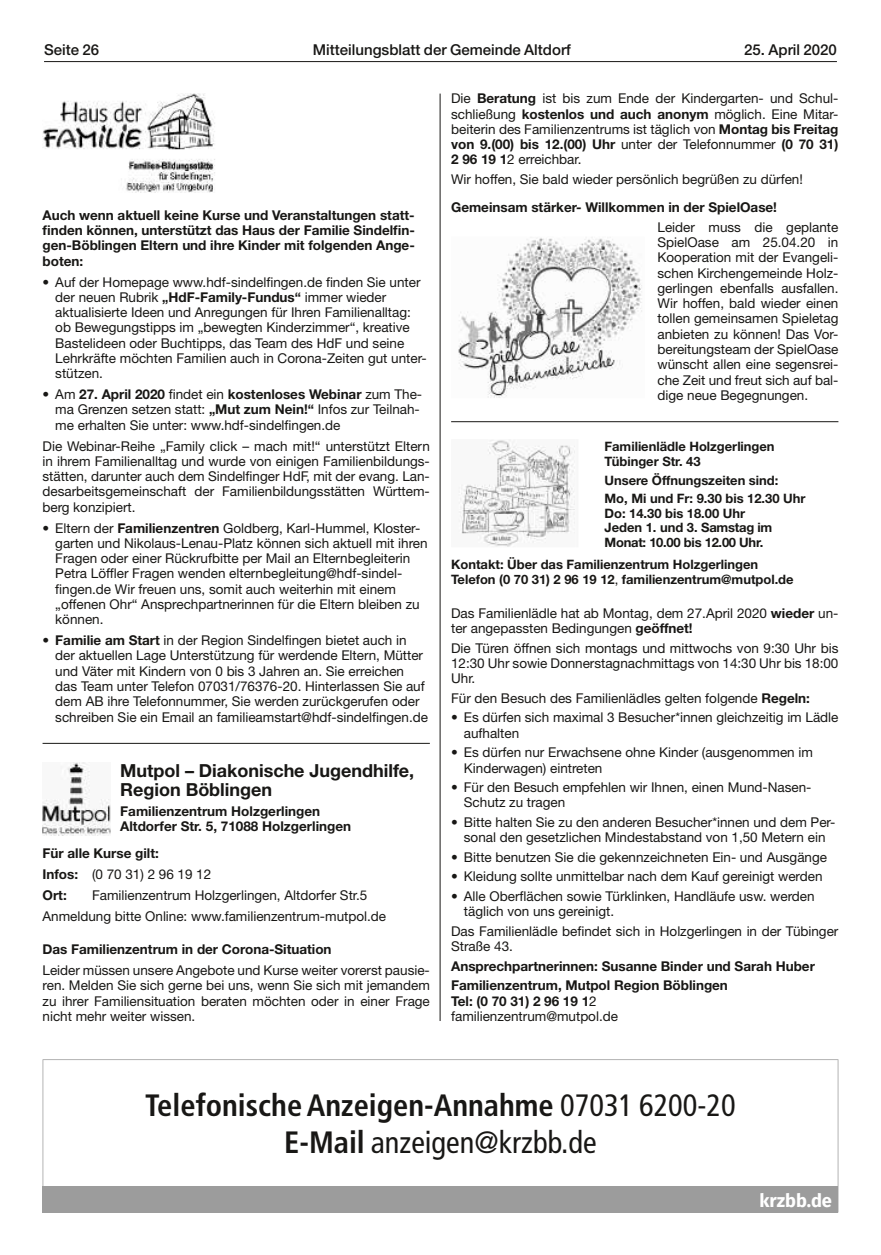
<style>
.page{position:relative;width:881px;height:1255px;background:#fff}
.page>*{position:absolute;margin:0;border:0;box-sizing:border-box;transform-origin:0 0}
.t1{font:700 condensed 30.9px/37px "Frutiger LT Pro";color:#181715;text-align:center}
.t2{font:700 18.45px "Fira Sans";color:#fff}
.t3{font:700 18px/19.5px "Helvetica Neue";color:#181715}
.t4{font:500 15px "Helvetica Neue LT Std";color:#181715}
.t5{font:13.5px/15.3px "Helvetica Neue LT Std";color:#181715}
.t6{font:700 13.5px/15.3px "Helvetica Neue LT Std";color:#181715}
.t7{font:700 13.5px/15.3px "Helvetica Neue";color:#181715}
.t8{font:700 12.9px/14.5px "Helvetica Neue LT Std";color:#181715}
.t9{font:700 12.9px/14.5px "Helvetica Neue LT Std";letter-spacing:-.02em;color:#181715}
.s1{font-weight:700}
.s2{font-weight:400}
</style>
<div class="page">
<hr style="left:44px;top:61px;width:792px;height:1px;background:#181715">
<hr style="left:439px;top:94px;width:1px;height:926px;background:#181715">
<hr style="left:43px;top:743px;width:386px;height:1px;background:#181715">
<img style="left:43px;top:93px;width:172px;height:99px">
<img style="left:43px;top:762px;width:68px;height:73px">
<hr style="left:451px;top:421px;width:387px;height:1px;background:#181715">
<img style="left:459px;top:439px;width:116px;height:108px">
<img style="left:458px;top:237px;width:184px;height:161px">
<svg style="left:43px;top:1059px;width:795px;height:153px"></svg>
<p class="t4" style="left:44px;top:44px;width:57px">Seite 26</p>
<p class="t4" style="left:313px;top:44px;width:259px">Mitteilungsblatt der Gemeinde Altdorf</p>
<p class="t4" style="left:744px;top:44px;width:94px">25. April 2020</p>
<p class="t6" style="left:43px;top:209px;width:374px;text-align:justify">Auch wenn aktuell keine Kurse und Veranstaltungen statt&shy;fnden können, unterstützt das Haus der Familie Sindelfn&shy;gen-Böblingen Eltern und ihre Kinder mit folgenden Ange&shy;boten:</p>
<p class="t5" style="left:55px;top:275px;width:373px;text-indent:-13px">• Auf der Homepage www.hdf-sindelfngen.de fnden Sie unter der neuen Rubrik <span class="s1">„HdF-Family-Fundus“</span> immer wieder aktualisierte Ideen und Anregungen für Ihren Familienalltag: ob Bewegungstipps im „bewegten Kinderzimmer“, kreative Bastelideen oder Buchtipps, das Team des HdF und seine Lehrkräfte möchten Familien auch in Corona-Zeiten gut unter&shy;stützen.</p>
<p class="t5" style="left:55px;top:388px;width:368px;text-indent:-13px">• Am <span class="s1">27. April 2020</span> fndet ein <span class="s1">kostenloses Webinar</span> zum The&shy;ma Grenzen setzen statt: <span class="s1">„Mut zum Nein!“</span> Infos zur Teilnah&shy;me erhalten Sie unter: www.hdf-sindelfngen.de</p>
<p class="t5" style="left:43px;top:439px;width:388px;text-align:justify">Die Webinar-Reihe „Family click – mach mit!“ unterstützt Eltern in ihrem Familienalltag und wurde von einigen Familienbildungs&shy;stätten, darunter auch dem Sindelfnger HdF, mit der evang. Lan&shy;desarbeitsgemeinschaft der Familienbildungsstätten Württem&shy;berg konzipiert.</p>
<p class="t5" style="left:55px;top:521px;width:373px;text-indent:-13px">• Eltern der <span class="s1">Familienzentren</span> Goldberg, Karl-Hummel, Kloster&shy;garten und Nikolaus-Lenau-Platz können sich aktuell mit ihren Fragen oder einer Rückrufbitte per Mail an Elternbegleiterin Petra Löffer Fragen wenden elternbegleitung@hdf-sindel&shy;fngen.de Wir freuen uns, somit auch weiterhin mit einem „offenen Ohr“ Ansprechpartnerinnen für die Eltern bleiben zu können.</p>
<p class="t5" style="left:55px;top:634px;width:374px;text-indent:-13px"><span class="s1">• Familie am Start</span> in der Region Sindelfngen bietet auch in der aktuellen Lage Unterstützung für werdende Eltern, Mütter und Väter mit Kindern von 0 bis 3 Jahren an. Sie erreichen das Team unter Telefon 07031/76376-20. Hinterlassen Sie auf dem AB ihre Telefonnummer, Sie werden zurückgerufen oder schreiben Sie ein Email an familieamstart@hdf-sindelfngen.de</p>
<h3 class="t3" style="left:120px;top:762px;width:295px">Mutpol – Diakonische Jugendhilfe,<br>Region Böblingen</h3>
<p class="t7" style="left:120px;top:804px;width:232px">Familienzentrum Holzgerlingen<br>Altdorfer Str. 5, 71088 Holzgerlingen</p>
<p class="t6" style="left:43px;top:844px;width:170px;line-height:20.7px">Für alle Kurse gilt:<br>Infos: <span class="s2">(0 70 31) 2 96 19 12<br></span>Ort:</p>
<p class="t5" style="left:43px;top:886px;width:345px;line-height:20.7px;text-indent:50px">Familienzentrum Holzgerlingen, Altdorfer Str.5<br>Anmeldung bitte Online: www.familienzentrum-mutpol.de</p>
<p class="t6" style="left:43px;top:943px;width:290px">Das Familienzentrum in der Corona-Situation</p>
<p class="t5" style="left:43px;top:963px;width:388px;text-align:justify">Leider müssen unsere Angebote und Kurse weiter vorerst pausie&shy;ren. Melden Sie sich gerne bei uns, wenn Sie sich mit jemandem zu ihrer Familiensituation beraten möchten oder in einer Frage nicht mehr weiter wissen.</p>
<p class="t5" style="left:451px;top:92px;width:388px;text-align:justify">Die <span class="s1">Beratung</span> ist bis zum Ende der Kindergarten- und Schul&shy;schließung <span class="s1">kostenlos und auch anonym</span> möglich. Eine Mitar&shy;beiterin des Familienzentrums ist täglich von <span class="s1">Montag bis Freitag von 9.(00) bis 12.(00) Uhr</span> unter der Telefonnummer <span class="s1">(0 70 31)<br>2 96 19 1</span>2 erreichbar.</p>
<p class="t5" style="left:451px;top:173px;width:353px">Wir hoffen, Sie bald wieder persönlich begrüßen zu dürfen!</p>
<p class="t6" style="left:451px;top:201px;width:327px">Gemeinsam stärker- Willkommen in der SpielOase!</p>
<p class="t5" style="left:657px;top:220px;width:182px;text-align:justify">Leider muss die geplante SpielOase am 25.04.20 in Kooperation mit der Evangeli&shy;schen Kirchengemeinde Holz&shy;gerlingen ebenfalls ausfallen.<br>Wir hoffen, bald wieder einen tollen gemeinsamen Spieletag anbieten zu können! Das Vor&shy;bereitungsteam der SpielOase wünscht allen eine segensrei&shy;che Zeit und freut sich auf bal&shy;dige neue Begegnungen.</p>
<p class="t8" style="left:604px;top:441px;width:172px">Familienlädle Holzgerlingen<br>Tübinger Str. 43</p>
<p class="t8" style="left:604px;top:472px;width:202px;line-height:18.6px">Unsere Öffnungszeiten sind:<br>Mo, Mi und Fr: 9.30 bis 12.30 Uhr</p>
<p class="t9" style="left:604px;top:507px;width:169px">Do: 14.30 bis 18.00 Uhr<br>Jeden 1. und 3. Samstag im<br>Monat: 10.00 bis 12.00 Uhr.</p>
<p class="t8" style="left:451px;top:558px;width:344px">Kontakt: Über das Familienzentrum Holzgerlingen<br>Telefon (0 70 31) 2 96 19 12<span class="s2">,</span> familienzentrum@mutpol.de</p>
<p class="t5" style="left:451px;top:606px;width:388px">Das Familienlädle hat ab Montag, dem 27.April 2020 <span class="s1">wieder</span> un&shy;ter angepassten Bedingungen <span class="s1">geöffnet!</span></p>
<p class="t5" style="left:451px;top:641px;width:388px;text-align:justify">Die Türen öffnen sich montags und mittwochs von 9:30 Uhr bis 12:30 Uhr sowie Donnerstagnachmittags von 14:30 Uhr bis 18:00<br>Uhr.</p>
<p class="t5" style="left:451px;top:691px;width:360px">Für den Besuch des Familienlädles gelten folgende <span class="s1">Regeln:</span></p>
<p class="t5" style="left:463px;top:711px;width:376px;text-indent:-13px">• Es dürfen sich maximal 3 Besucher*innen gleichzeitig im Lädle aufhalten</p>
<p class="t5" style="left:463px;top:746px;width:350px;text-indent:-13px">• Es dürfen nur Erwachsene ohne Kinder (ausgenommen im<br>Kinderwagen) eintreten</p>
<p class="t5" style="left:463px;top:781px;width:349px;text-indent:-13px">• Für den Besuch empfehlen wir Ihnen, einen Mund-Nasen-<br>Schutz zu tragen</p>
<p class="t5" style="left:451px;top:815px;width:386px;text-align:center">• Bitte halten Sie zu den anderen Besucher*innen und dem Per&shy;sonal den gesetzlichen Mindestabstand von 1,50 Metern ein</p>
<p class="t5" style="left:451px;top:850px;width:377px">• Bitte benutzen Sie die gekennzeichneten Ein- und Ausgänge</p>
<p class="t5" style="left:451px;top:870px;width:373px">• Kleidung sollte unmittelbar nach dem Kauf gereinigt werden</p>
<p class="t5" style="left:463px;top:889px;width:352px;text-indent:-13px">• Alle Oberfächen sowie Türklinken, Handläufe usw. werden täglich von uns gereinigt.</p>
<p class="t5" style="left:451px;top:924px;width:388px">Das Familienlädle befndet sich in Holzgerlingen in der Tübinger<br>Straße 43.</p>
<p class="t6" style="left:451px;top:957px;width:365px;line-height:19.5px">Ansprechpartnerinnen: Susanne Binder und Sarah Huber<br>Familienzentrum, Mutpol Region Böblingen</p>
<p class="t5" style="left:451px;top:994px;width:168px"><span class="s1">Tel: (0 70 31) 2 96 19 1</span>2 familienzentrum@mutpol.de</p>
<h1 class="t1" style="left:145px;top:1089px;width:591px">Telefonische Anzeigen- Annahme <span class="s2">07031 6200-20<br></span>E-Mail <span class="s2">anzeigen@krzbb.de</span></h1>
<h2 class="t2" style="left:759px;top:1187px;width:74px">krzbb.de</h2>
</div>
